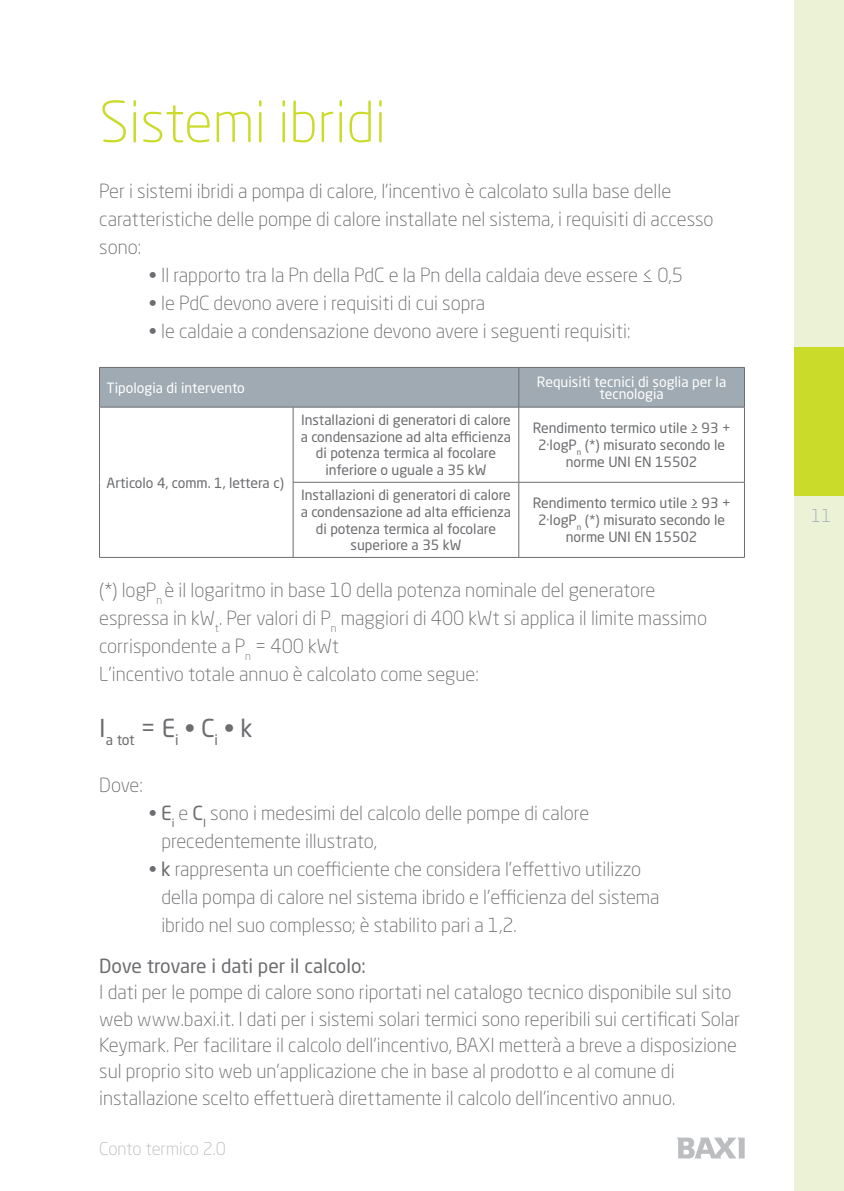
<style>
.page{position:relative;width:844px;height:1191px;background:#fff}
.page>*{position:absolute;margin:0;border:0;box-sizing:border-box;transform-origin:0 0}
.t1{font:300 56px "Neo Sans Pro";color:#cadb2a}
.t2{font:24.5px "Neo Sans Pro";color:#6c6d70}
.t3{font:300 19.25px/28px "Neo Sans Pro";color:#6c6d70}
.t4{font:19.25px "Neo Sans Pro";color:#6c6d70}
.t5{font:300 17.5px "Neo Sans Pro";letter-spacing:-.01em;color:#bcbdc0}
.t6{font:300 17.5px "Neo Sans Pro";color:#9faab2}
.t7{font:14px/16.8px "Neo Sans Pro";color:#6c6d70;text-align:center}
.t8{font:14px/12.2px "Neo Sans Pro";color:#fff;text-align:center}
.s1{font-weight:400}
</style>
<div class="page">
<div style="left:794px;top:0;width:49px;height:1191px;background:#ecf2d6"></div>
<div style="left:794px;top:347px;width:49px;height:149px;background:#cadb2a"></div>
<svg style="left:677px;top:1137px;width:67px;height:21px"></svg>
<div style="left:100px;top:368px;width:644px;height:39px;background:#9faab2"></div>
<hr style="left:99px;top:368px;width:1px;height:39px;background:#6c6d70">
<hr style="left:99px;top:407px;width:1px;height:75px;background:#6c6d70">
<hr style="left:99px;top:482px;width:1px;height:75px;background:#6c6d70">
<hr style="left:99px;top:367px;width:194px;height:1px;background:#6c6d70">
<hr style="left:293px;top:367px;width:225px;height:1px;background:#6c6d70">
<hr style="left:99px;top:407px;width:194px;height:1px;background:#6c6d70">
<hr style="left:99px;top:557px;width:194px;height:1px;background:#6c6d70">
<hr style="left:293px;top:407px;width:1px;height:75px;background:#6c6d70">
<hr style="left:293px;top:482px;width:1px;height:75px;background:#6c6d70">
<hr style="left:518px;top:367px;width:226px;height:1px;background:#6c6d70">
<hr style="left:293px;top:407px;width:225px;height:1px;background:#6c6d70">
<hr style="left:518px;top:407px;width:226px;height:1px;background:#6c6d70">
<hr style="left:293px;top:482px;width:225px;height:1px;background:#6c6d70">
<hr style="left:518px;top:482px;width:226px;height:1px;background:#6c6d70">
<hr style="left:293px;top:557px;width:225px;height:1px;background:#6c6d70">
<hr style="left:518px;top:557px;width:226px;height:1px;background:#6c6d70">
<hr style="left:518px;top:368px;width:1px;height:39px;background:#6c6d70">
<hr style="left:744px;top:368px;width:1px;height:39px;background:#6c6d70">
<hr style="left:518px;top:407px;width:1px;height:75px;background:#6c6d70">
<hr style="left:744px;top:407px;width:1px;height:75px;background:#6c6d70">
<hr style="left:518px;top:482px;width:1px;height:75px;background:#6c6d70">
<hr style="left:744px;top:482px;width:1px;height:75px;background:#6c6d70">
<h1 class="t1" style="left:99px;top:88px;width:288px">Sistemi ibridi</h1>
<p class="t3" style="left:99px;top:177px;width:615px">Per i sistemi ibridi a pompa di calore, l’incentivo è calcolato sulla base delle caratteristiche delle pompe di calore installate nel sistema, i requisiti di accesso sono:</p>
<p class="t3" style="left:149px;top:261px;width:535px">• Il rapporto tra la Pn della PdC e la Pn della caldaia deve essere ≤ 0,5</p>
<p class="t3" style="left:149px;top:289px;width:338px">• le PdC devono avere i requisiti di cui sopra</p>
<p class="t3" style="left:149px;top:317px;width:483px">• le caldaie a condensazione devono avere i seguenti requisiti:</p>
<p class="t8" style="left:106px;top:381px;width:140px">Tipologia di intervento</p>
<p class="t8" style="left:537px;top:375px;width:191px">Requisiti tecnici di soglia per la tecnologia</p>
<p class="t7" style="left:106px;top:474px;width:179px">Articolo 4, comm. 1, lettera c)</p>
<p class="t7" style="left:300px;top:411px;width:212px">Installazioni di generatori di calore a condensazione ad alta efficienza di potenza termica al focolare inferiore o uguale a 35 kW</p>
<p class="t7" style="left:532px;top:419px;width:199px">Rendimento termico utile ≥ 93 +<br>2·logP<sub>n</sub> (*) misurato secondo le norme UNI EN 15502</p>
<p class="t7" style="left:300px;top:486px;width:212px">Installazioni di generatori di calore a condensazione ad alta efficienza di potenza termica al focolare superiore a 35 kW</p>
<p class="t7" style="left:532px;top:494px;width:199px">Rendimento termico utile ≥ 93 +<br>2·logP<sub>n</sub> (*) misurato secondo le norme UNI EN 15502</p>
<p class="t3" style="left:99px;top:576px;width:609px">(*) logP<sub>n</sub> è il logaritmo in base 10 della potenza nominale del generatore espressa in kW<sub>t</sub>. Per valori di P<sub>n</sub> maggiori di 400 kWt si applica il limite massimo corrispondente a P<sub>n</sub> = 400 kWt<br>L’incentivo totale annuo è calcolato come segue:</p>
<p class="t2" style="left:99px;top:713px;width:155px">I<sub>a</sub> <sub>tot</sub> = E<sub>i</sub> • C<sub>i</sub> • k</p>
<p class="t3" style="left:99px;top:771px;width:45px">Dove:</p>
<p class="t3" style="left:161px;top:799px;width:429px;text-indent:-12px">• <span class="s1">E</span><sub>i</sub> e <span class="s1">C</span><sub>I</sub> sono i medesimi del calcolo delle pompe di calore precedentemente illustrato,</p>
<p class="t3" style="left:161px;top:855px;width:499px;text-indent:-12px">• <span class="s1">k</span> rappresenta un coefficiente che considera l’effettivo utilizzo della pompa di calore nel sistema ibrido e l’efficienza del sistema ibrido nel suo complesso; è stabilito pari a 1,2.</p>
<p class="t4" style="left:99px;top:954px;width:268px">Dove trovare i dati per il calcolo:</p>
<p class="t3" style="left:99px;top:979px;width:642px;line-height:26.2px">I dati per le pompe di calore sono riportati nel catalogo tecnico disponibile sul sito web www.baxi.it. I dati per i sistemi solari termici sono reperibili sui certificati Solar Keymark. Per facilitare il calcolo dell’incentivo, BAXI metterà a breve a disposizione sul proprio sito web un’applicazione che in base al prodotto e al comune di installazione scelto effettuerà direttamente il calcolo dell’incentivo annuo.</p>
<p class="t5" style="left:99px;top:1137px;width:128px">Conto termico 2.0</p>
<p class="t6" style="left:811px;top:505px;width:22px">11</p>
</div>
